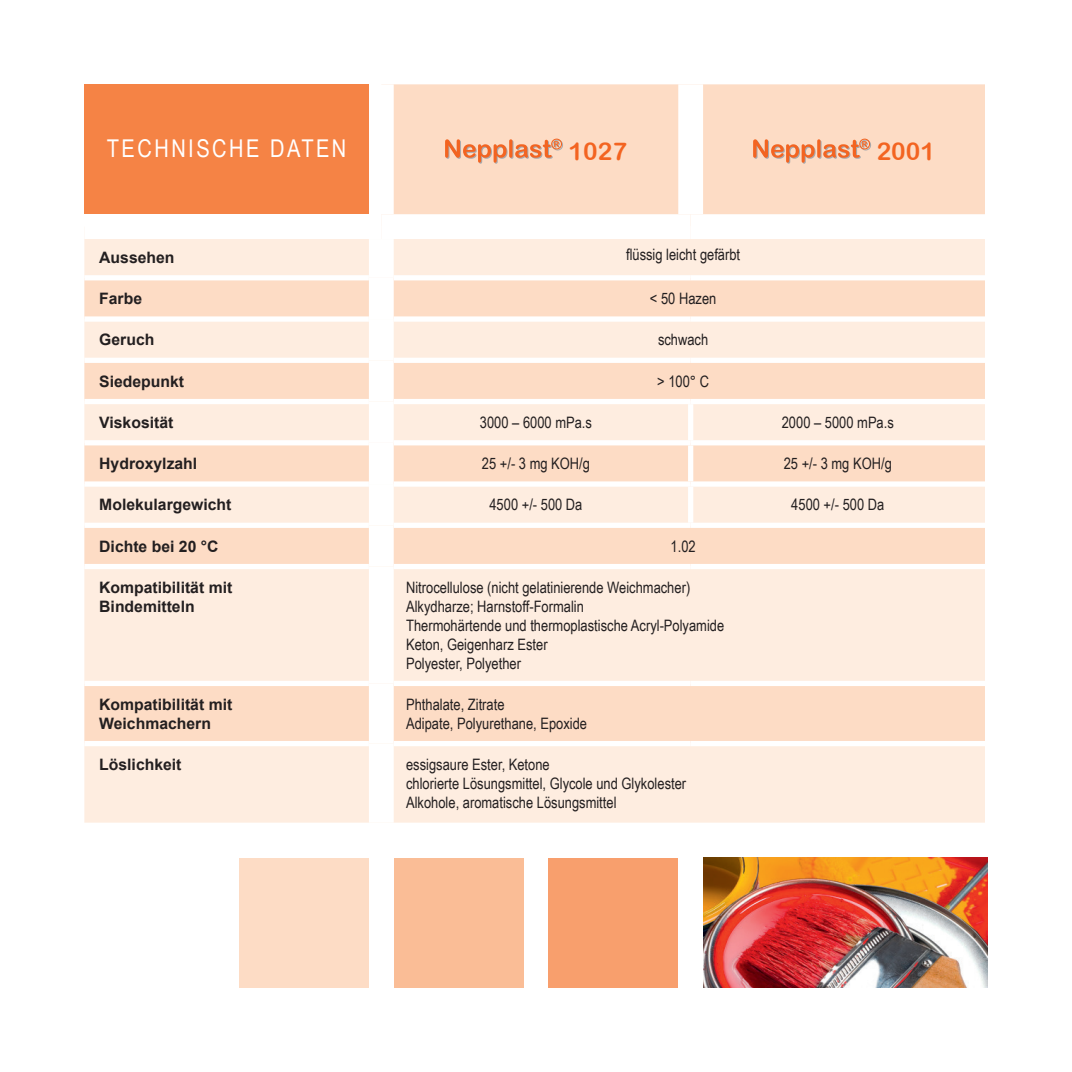
<style>
.page{position:relative;width:1072px;height:1072px;background:#fff}
.page>*{position:absolute;margin:0;border:0;box-sizing:border-box;transform-origin:0 0}
.t1{font:24.5px "Arial Narrow";letter-spacing:.1em;color:#fff}
.t2{font:24.5px "Arial Rounded MT Bold";color:#f36421}
.t3{font:15.75px/18.9px "Arial Narrow";color:#231f20}
.t4{font:700 15.75px/18.9px "Arial";color:#231f20}
</style>
<div class="page">
<div style="left:394px;top:84px;width:591px;height:130px;background:#fddcc5"></div>
<svg style="left:84px;top:239px;width:901px;height:583px;background:#fde6d6"></svg>
<div style="left:84px;top:275px;width:285px;height:5px;background:#fff"></div>
<div style="left:394px;top:275px;width:296px;height:5px;background:#fff"></div>
<div style="left:690px;top:275px;width:295px;height:5px;background:#fff"></div>
<div style="left:84px;top:316px;width:285px;height:6px;background:#fff"></div>
<div style="left:394px;top:316px;width:296px;height:6px;background:#fff"></div>
<div style="left:690px;top:316px;width:295px;height:6px;background:#fff"></div>
<div style="left:84px;top:358px;width:285px;height:5px;background:#fff"></div>
<div style="left:394px;top:358px;width:296px;height:5px;background:#fff"></div>
<div style="left:690px;top:358px;width:295px;height:5px;background:#fff"></div>
<div style="left:84px;top:399px;width:285px;height:5px;background:#fff"></div>
<div style="left:394px;top:399px;width:296px;height:5px;background:#fff"></div>
<div style="left:690px;top:399px;width:295px;height:5px;background:#fff"></div>
<div style="left:688px;top:404px;width:5px;height:36px;background:#fff"></div>
<div style="left:84px;top:440px;width:285px;height:5px;background:#fff"></div>
<div style="left:394px;top:440px;width:296px;height:5px;background:#fff"></div>
<div style="left:690px;top:440px;width:295px;height:5px;background:#fff"></div>
<div style="left:688px;top:445px;width:5px;height:36px;background:#fff"></div>
<div style="left:84px;top:481px;width:285px;height:5px;background:#fff"></div>
<div style="left:394px;top:481px;width:296px;height:5px;background:#fff"></div>
<div style="left:690px;top:481px;width:295px;height:5px;background:#fff"></div>
<div style="left:688px;top:486px;width:5px;height:36px;background:#fff"></div>
<div style="left:84px;top:522px;width:285px;height:6px;background:#fff"></div>
<div style="left:394px;top:522px;width:296px;height:6px;background:#fff"></div>
<div style="left:690px;top:522px;width:295px;height:6px;background:#fff"></div>
<div style="left:84px;top:564px;width:285px;height:5px;background:#fff"></div>
<div style="left:394px;top:564px;width:296px;height:5px;background:#fff"></div>
<div style="left:690px;top:564px;width:295px;height:5px;background:#fff"></div>
<div style="left:84px;top:680px;width:285px;height:6px;background:#fff"></div>
<div style="left:394px;top:680px;width:296px;height:6px;background:#fff"></div>
<div style="left:690px;top:680px;width:295px;height:6px;background:#fff"></div>
<div style="left:84px;top:741px;width:285px;height:5px;background:#fff"></div>
<div style="left:394px;top:741px;width:296px;height:5px;background:#fff"></div>
<div style="left:690px;top:741px;width:295px;height:5px;background:#fff"></div>
<div style="left:369px;top:239px;width:25px;height:39px;background:#fff"></div>
<div style="left:369px;top:278px;width:25px;height:41px;background:#fff"></div>
<div style="left:369px;top:319px;width:25px;height:41px;background:#fff"></div>
<div style="left:369px;top:360px;width:25px;height:41px;background:#fff"></div>
<div style="left:369px;top:401px;width:25px;height:42px;background:#fff"></div>
<div style="left:369px;top:443px;width:25px;height:41px;background:#fff"></div>
<div style="left:369px;top:484px;width:25px;height:41px;background:#fff"></div>
<div style="left:369px;top:525px;width:25px;height:41px;background:#fff"></div>
<div style="left:369px;top:566px;width:25px;height:117px;background:#fff"></div>
<div style="left:369px;top:683px;width:25px;height:60px;background:#fff"></div>
<div style="left:369px;top:743px;width:25px;height:79px;background:#fff"></div>
<div style="left:678px;top:84px;width:25px;height:130px;background:#fff"></div>
<svg style="left:445px;top:139px;width:118px;height:25px;background:#f0b290"></svg>
<svg style="left:753px;top:139px;width:118px;height:25px;background:#f0b290"></svg>
<div style="left:84px;top:84px;width:285px;height:130px;background:#f58345"></div>
<img style="left:703px;top:857px;width:284px;height:130px">
<div style="left:548px;top:857px;width:130px;height:130px;background:#f89f6d"></div>
<div style="left:394px;top:857px;width:129px;height:130px;background:#fabd96"></div>
<div style="left:239px;top:857px;width:130px;height:130px;background:#fddcc5"></div>
<h1 class="t1" style="left:107px;top:130px;width:241px">TECHNISCHE DATEN</h1>
<h1 class="t2" style="left:568px;top:137px;width:60px">1027</h1>
<h1 class="t2" style="left:876px;top:137px;width:60px">2001</h1>
<p class="t4" style="left:99px;top:248px;width:77px">Aussehen</p>
<p class="t3" style="left:626px;top:245px;width:116px">flüssig leicht gefärbt</p>
<p class="t4" style="left:99px;top:289px;width:44px">Farbe</p>
<p class="t3" style="left:650px;top:288px;width:68px">&lt; 50 Hazen</p>
<p class="t4" style="left:99px;top:330px;width:57px">Geruch</p>
<p class="t3" style="left:658px;top:330px;width:52px">schwach</p>
<p class="t4" style="left:99px;top:372px;width:86px">Siedepunkt</p>
<p class="t3" style="left:657px;top:371px;width:53px">&gt; 100° C</p>
<p class="t4" style="left:99px;top:413px;width:76px">Viskosität</p>
<p class="t3" style="left:480px;top:412px;width:114px">3000 – 6000 mPa.s</p>
<p class="t3" style="left:781px;top:412px;width:114px">2000 – 5000 mPa.s</p>
<p class="t4" style="left:99px;top:454px;width:100px">Hydroxylzahl</p>
<p class="t3" style="left:482px;top:453px;width:110px">25 +/- 3 mg KOH/g</p>
<p class="t3" style="left:783px;top:453px;width:110px">25 +/- 3 mg KOH/g</p>
<p class="t4" style="left:99px;top:495px;width:134px">Molekulargewicht</p>
<p class="t3" style="left:489px;top:495px;width:94px">4500 +/- 500 Da</p>
<p class="t3" style="left:791px;top:495px;width:94px">4500 +/- 500 Da</p>
<p class="t4" style="left:99px;top:537px;width:121px">Dichte bei 20 °C</p>
<p class="t3" style="left:670px;top:536px;width:27px">1.02</p>
<p class="t4" style="left:99px;top:578px;width:135px">Kompatibilität mit<br>Bindemitteln</p>
<p class="t3" style="left:406px;top:577px;width:320px">Nitrocellulose (nicht gelatinierende Weichmacher)<br>Alkydharze; Harnstoff-Formalin<br>Thermohärtende und thermoplastische Acryl-Polyamide Keton, Geigenharz Ester<br>Polyester, Polyether</p>
<p class="t4" style="left:99px;top:695px;width:135px">Kompatibilität mit<br>Weichmachern</p>
<p class="t3" style="left:406px;top:694px;width:182px">Phthalate, Zitrate<br>Adipate, Polyurethane, Epoxide</p>
<p class="t4" style="left:99px;top:755px;width:84px">Löslichkeit</p>
<p class="t3" style="left:406px;top:754px;width:281px">essigsaure Ester, Ketone<br>chlorierte Lösungsmittel, Glycole und Glykolester<br>Alkohole, aromatische Lösungsmittel</p>
</div>
